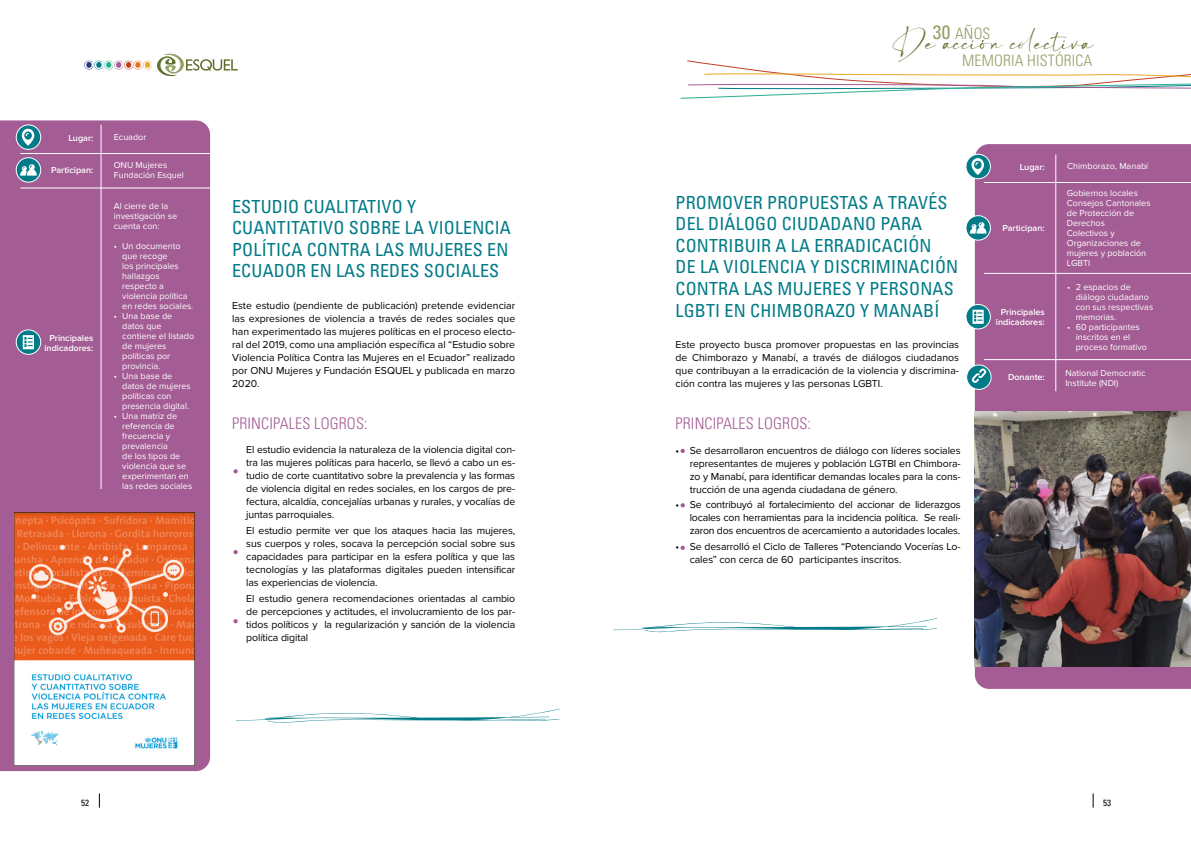
<style>
.page{position:relative;width:1191px;height:842px;background:#fff}
.page>*{position:absolute;margin:0;border:0;box-sizing:border-box;transform-origin:0 0}
.t1{font:30.3px "Estrada Signature";color:#60702f}
.t2{font:condensed 18px/21.6px "Univers LT Std";letter-spacing:.01em;color:#007b87}
.t3{font:300 condensed 16px "Univers LT Std";letter-spacing:.01em;color:#a35c94}
.t4{font:300 condensed 15.7px/27.5px "Univers LT Std";letter-spacing:.01em;color:#92a068}
.t5{font:10.5px/13px "Proxima Nova";letter-spacing:-.01em;color:#000;text-align:justify}
.t6{font:9px/10px "Proxima Nova";color:#fff}
.t7{font:600 9px/10px "Proxima Nova";color:#fff;text-align:center}
.t8{font:condensed 9px "Univers LT Std";color:#000}
.s1{font-weight:400;font-size:19.4px}
</style>
<div class="page">
<svg style="left:99px;top:793px;width:1px;height:15px"></svg>
<svg style="left:1093px;top:793px;width:1px;height:15px"></svg>
<svg style="left:680px;top:60px;width:511px;height:39px"></svg>
<svg style="left:84px;top:53px;width:154px;height:24px"></svg>
<div style="left:975px;top:144px;width:216px;height:545px;background:#a35c94"></div>
<img style="left:975px;top:411px;width:216px;height:255px">
<div style="left:966px;top:216px;width:24px;height:24px;background:#007b87;border-radius:50%"></div>
<div style="left:965px;top:215px;width:25px;height:25px;border:1px solid #fff;border-radius:50%"></div>
<svg style="left:969px;top:222px;width:17px;height:12px"></svg>
<svg style="left:966px;top:304px;width:24px;height:25px"></svg>
<div style="left:965px;top:304px;width:25px;height:25px;border:1px solid #fff;border-radius:50%"></div>
<svg style="left:972px;top:310px;width:11px;height:14px"></svg>
<svg style="left:966px;top:154px;width:24px;height:25px"></svg>
<div style="left:965px;top:154px;width:25px;height:25px;border:1px solid #fff;border-radius:50%"></div>
<svg style="left:971px;top:158px;width:13px;height:17px"></svg>
<hr style="left:1055px;top:155px;width:1px;height:236px;background:#fff">
<hr style="left:984px;top:182px;width:207px;height:1px;background:#fff">
<hr style="left:984px;top:273px;width:207px;height:1px;background:#fff">
<hr style="left:984px;top:359px;width:207px;height:1px;background:#fff">
<div style="left:0;top:120px;width:210px;height:651px;background:#a35c94"></div>
<div style="left:16px;top:158px;width:25px;height:24px;background:#007b87;border-radius:50%"></div>
<div style="left:16px;top:157px;width:25px;height:25px;border:1px solid #fff;border-radius:50%"></div>
<svg style="left:20px;top:164px;width:17px;height:12px"></svg>
<svg style="left:16px;top:330px;width:25px;height:24px"></svg>
<div style="left:16px;top:330px;width:25px;height:25px;border:1px solid #fff;border-radius:50%"></div>
<svg style="left:23px;top:335px;width:11px;height:14px"></svg>
<svg style="left:16px;top:125px;width:25px;height:24px"></svg>
<div style="left:16px;top:125px;width:25px;height:25px;border:1px solid #fff;border-radius:50%"></div>
<svg style="left:22px;top:129px;width:12px;height:17px"></svg>
<hr style="left:20px;top:153px;width:191px;height:1px;background:#fff">
<hr style="left:101px;top:125px;width:1px;height:364px;background:#fff">
<hr style="left:20px;top:187px;width:191px;height:1px;background:#fff">
<svg style="left:235px;top:709px;width:325px;height:14px"></svg>
<svg style="left:613px;top:618px;width:324px;height:15px"></svg>
<svg style="left:233px;top:469px;width:5px;height:4px"></svg>
<svg style="left:233px;top:619px;width:5px;height:4px"></svg>
<svg style="left:233px;top:550px;width:5px;height:4px"></svg>
<img style="left:14px;top:512px;width:180px;height:254px">
<svg style="left:680px;top:449px;width:5px;height:4px"></svg>
<svg style="left:680px;top:546px;width:5px;height:4px"></svg>
<svg style="left:680px;top:503px;width:5px;height:4px"></svg>
<svg style="left:966px;top:365px;width:25px;height:24px"></svg>
<div style="left:966px;top:365px;width:25px;height:25px;border:1px solid #fff;border-radius:50%"></div>
<svg style="left:971px;top:368px;width:15px;height:15px"></svg>
<p class="t7" style="left:68px;top:133px;width:27px">Lugar:</p>
<p class="t7" style="left:51px;top:166px;width:44px">Participan:</p>
<p class="t7" style="left:44px;top:333px;width:50px">Principales indicadores:</p>
<p class="t6" style="left:114px;top:132px;width:34px">Ecuador</p>
<p class="t6" style="left:114px;top:161px;width:72px">ONU Mujeres<br>Fundación Esquel</p>
<p class="t6" style="left:114px;top:201px;width:65px">Al cierre de la investigación se cuenta con:</p>
<p class="t6" style="left:122px;top:241px;width:73px;text-indent:-9px">• Un documento que recoge<br>los principales hallazgos respecto a violencia política en redes sociales.</p>
<p class="t6" style="left:122px;top:311px;width:74px;text-indent:-9px">• Una base de datos que contiene el listado de mujeres políticas por provincia.</p>
<p class="t6" style="left:122px;top:371px;width:70px;text-indent:-9px">• Una base de datos de mujeres políticas con presencia digital.</p>
<p class="t6" style="left:122px;top:411px;width:71px;text-indent:-9px">• Una matriz de referencia de frecuencia y prevalencia<br>de los tipos de violencia que se experimentan en las redes sociales</p>
<h2 class="t2" style="left:232px;top:195px;width:280px">ESTUDIO CUALITATIVO Y<br>CUANTITATIVO SOBRE LA VIOLENCIA<br>POLÍTICA CONTRA LAS MUJERES EN<br>ECUADOR EN LAS REDES SOCIALES</h2>
<p class="t5" style="left:232px;top:299px;width:285px">Este estudio (pendiente de publicación) pretende evidenciar las expresiones de violencia a través de redes sociales que han experimentado las mujeres políticas en el proceso electo&shy;ral del 2019, como una ampliación específica al “Estudio sobre Violencia Política Contra las Mujeres en el Ecuador” realizado por ONU Mujeres y Fundación ESQUEL y publicada en marzo 2020.</p>
<h3 class="t3" style="left:232px;top:414px;width:137px">PRINCIPALES LOGROS:</h3>
<p class="t5" style="left:246px;top:443px;width:270px">El estudio evidencia la naturaleza de la violencia digital con&shy;tra las mujeres políticas para hacerlo, se llevó a cabo un es&shy;tudio de corte cuantitativo sobre la prevalencia y las formas de violencia digital en redes sociales, en los cargos de pre&shy;fectura, alcaldía, concejalías urbanas y rurales, y vocalías de juntas parroquiales.</p>
<p class="t5" style="left:246px;top:524px;width:270px">El estudio permite ver que los ataques hacia las mujeres, sus cuerpos y roles, socava la percepción social sobre sus capacidades para participar en la esfera política y que las tecnologías y las plataformas digitales pueden intensificar las experiencias de violencia.</p>
<p class="t5" style="left:246px;top:592px;width:270px">El estudio genera recomendaciones orientadas al cambio de percepciones y actitudes, el involucramiento de los par&shy;tidos políticos y la regularización y sanción de la violencia política digital</p>
<h3 class="t4" style="left:962px;top:19px;width:132px;text-indent:-29px"><span class="s1">30</span> AÑOS<br>MEMORIA HISTÓRICA</h3>
<h1 class="t1" style="left:893px;top:21px;width:202px">De accion colectiva</h1>
<h2 class="t2" style="left:675px;top:191px;width:284px">PROMOVER PROPUESTAS A TRAVÉS<br>DEL DIÁLOGO CIUDADANO PARA<br>CONTRIBUIR A LA ERRADICACIÓN<br>DE LA VIOLENCIA Y DISCRIMINACIÓN<br>CONTRA LAS MUJERES Y PERSONAS<br>LGBTI EN CHIMBORAZO Y MANABÍ</h2>
<p class="t5" style="left:675px;top:338px;width:285px">Este proyecto busca promover propuestas en las provincias de Chimborazo y Manabí, a través de diálogos ciudadanos que contribuyan a la erradicación de la violencia y discrimina&shy;ción contra las mujeres y las personas LGBTI.</p>
<h3 class="t3" style="left:675px;top:414px;width:137px">PRINCIPALES LOGROS:</h3>
<p class="t5" style="left:689px;top:444px;width:272px;text-indent:-14px">• Se desarrollaron encuentros de diálogo con líderes sociales representantes de mujeres y población LGTBI en Chimbora&shy;zo y Manabí, para identificar demandas locales para la cons&shy;trucción de una agenda ciudadana de género.</p>
<p class="t5" style="left:689px;top:498px;width:272px;text-indent:-14px">• Se contribuyó al fortalecimiento del accionar de liderazgos locales con herramientas para la incidencia política. Se reali&shy;zaron dos encuentros de acercamiento a autoridades locales.</p>
<p class="t5" style="left:689px;top:540px;width:272px;text-indent:-14px">• Se desarrolló el Ciclo de Talleres “Potenciando Vocerías Lo&shy;cales” con cerca de 60 participantes inscritos.</p>
<p class="t7" style="left:1019px;top:162px;width:27px">Lugar:</p>
<p class="t7" style="left:1002px;top:224px;width:44px">Participan:</p>
<p class="t7" style="left:995px;top:307px;width:50px">Principales indicadores:</p>
<p class="t6" style="left:1067px;top:162px;width:83px">Chimborazo, Manabí</p>
<p class="t6" style="left:1066px;top:189px;width:85px">Gobiernos locales<br>Consejos Cantonales de Protección de<br>Derechos<br>Colectivos y<br>Organizaciones de mujeres y población<br>LGBTI</p>
<p class="t6" style="left:1075px;top:282px;width:79px;text-indent:-9px">• 2 espacios de diálogo ciudadano con sus respectivas memorias.</p>
<p class="t6" style="left:1075px;top:322px;width:73px;text-indent:-9px">• 60 participantes inscritos en el proceso formativo</p>
<p class="t7" style="left:1008px;top:372px;width:38px">Donante:</p>
<p class="t6" style="left:1065px;top:368px;width:82px">National Democratic<br>Institute (NDI)</p>
<p class="t8" style="left:81px;top:797px;width:9px">52</p>
<p class="t8" style="left:1103px;top:797px;width:9px">53</p>
</div>
